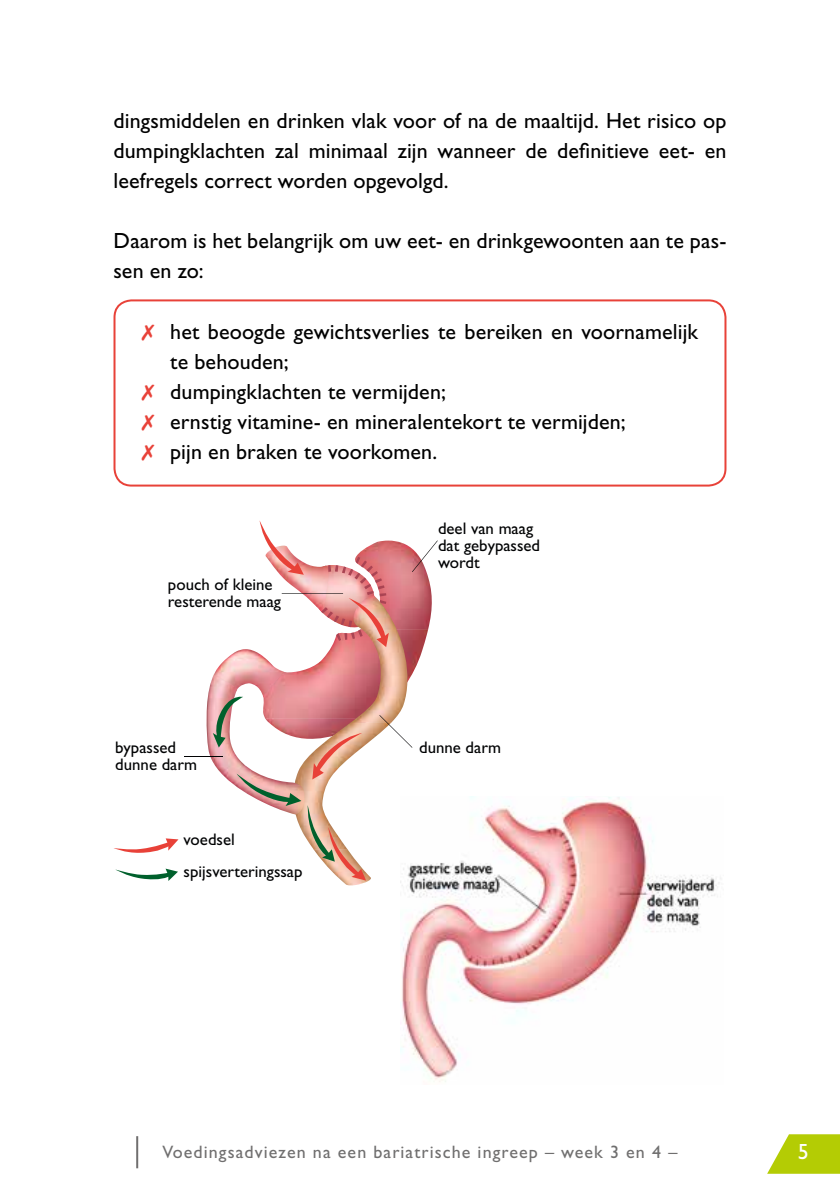
<style>
.page{position:relative;width:840px;height:1191px;background:#fff}
.page>*{position:absolute;margin:0;border:0;box-sizing:border-box;transform-origin:0 0}
.t1{font:22px/30px "Gill Sans Std";letter-spacing:.005em;color:#000}
.t2{font:22px "Gill Sans Std";color:#fff}
.t3{font:18px "Gill Sans Std";letter-spacing:.06em;color:#706f6f}
.t4{font:16.8px/16.8px "Gill Sans Std";color:#010203}
.s1{color:#e84239}
</style>
<div class="page">
<svg style="left:767px;top:1134px;width:72px;height:39px"></svg>
<hr style="left:136px;top:1136px;width:2px;height:32px;background:#706f6f">
<div style="left:113px;top:299px;width:613px;height:187px;border:2px solid #e84239;border-radius:17px"></div>
<img style="left:213px;top:649px;width:49px;height:27px">
<img style="left:356px;top:540px;width:76px;height:90px">
<img style="left:262px;top:629px;width:166px;height:89px">
<img style="left:304px;top:718px;width:46px;height:4px">
<img style="left:280px;top:562px;width:41px;height:50px">
<img style="left:350px;top:595px;width:61px;height:127px">
<img style="left:294px;top:722px;width:85px;height:118px">
<img style="left:341px;top:872px;width:30px;height:13px">
<img style="left:206px;top:676px;width:98px;height:138px">
<svg style="left:259px;top:520px;width:45px;height:55px"></svg>
<svg style="left:321px;top:557px;width:67px;height:90px"></svg>
<svg style="left:312px;top:733px;width:50px;height:46px"></svg>
<svg style="left:213px;top:694px;width:30px;height:53px"></svg>
<svg style="left:236px;top:773px;width:65px;height:33px"></svg>
<svg style="left:307px;top:805px;width:59px;height:75px"></svg>
<svg style="left:114px;top:838px;width:64px;height:15px"></svg>
<svg style="left:115px;top:868px;width:63px;height:13px"></svg>
<hr style="left:184px;top:756px;width:38px;height:1px;background:#010203">
<svg style="left:412px;top:540px;width:25px;height:32px"></svg>
<hr style="left:281px;top:593px;width:62px;height:1px;background:#010203">
<svg style="left:379px;top:715px;width:33px;height:32px"></svg>
<img style="left:400px;top:797px;width:321px;height:285px">
<p class="t1" style="left:113px;top:106px;width:614px;text-align:justify">dingsmiddelen en drinken vlak voor of na de maaltijd. Het risico op dumpingklachten zal minimaal zijn wanneer de definitieve eet- en leefregels correct worden opgevolgd.</p>
<p class="t1" style="left:113px;top:226px;width:614px">Daarom is het belangrijk om uw eet- en drinkgewoonten aan te pas&shy;sen en zo:</p>
<p class="t1" style="left:170px;top:316px;width:529px;text-indent:-28px"><span class="s1">✗</span> het beoogde gewichtsverlies te bereiken en voornamelijk te behouden;</p>
<p class="t1" style="left:142px;top:376px;width:305px"><span class="s1">✗</span> dumpingklachten te vermijden;</p>
<p class="t1" style="left:142px;top:406px;width:485px"><span class="s1">✗</span> ernstig vitamine- en mineralentekort te vermijden;</p>
<p class="t1" style="left:142px;top:436px;width:297px"><span class="s1">✗</span> pijn en braken te voorkomen.</p>
<p class="t4" style="left:168px;top:576px;width:114px">pouch of kleine resterende maag</p>
<p class="t4" style="left:115px;top:739px;width:83px">bypassed dunne darm</p>
<p class="t4" style="left:183px;top:823px;width:120px;line-height:32px">voedsel spijsverteringssap</p>
<p class="t4" style="left:438px;top:520px;width:104px">deel van maag dat gebypassed wordt</p>
<p class="t4" style="left:419px;top:739px;width:83px">dunne darm</p>
<p class="t3" style="left:162px;top:1141px;width:516px">Voedingsadviezen na een bariatrische ingreep – week 3 en 4 –</p>
<p class="t2" style="left:797px;top:1138px;width:12px">5</p>
</div>
